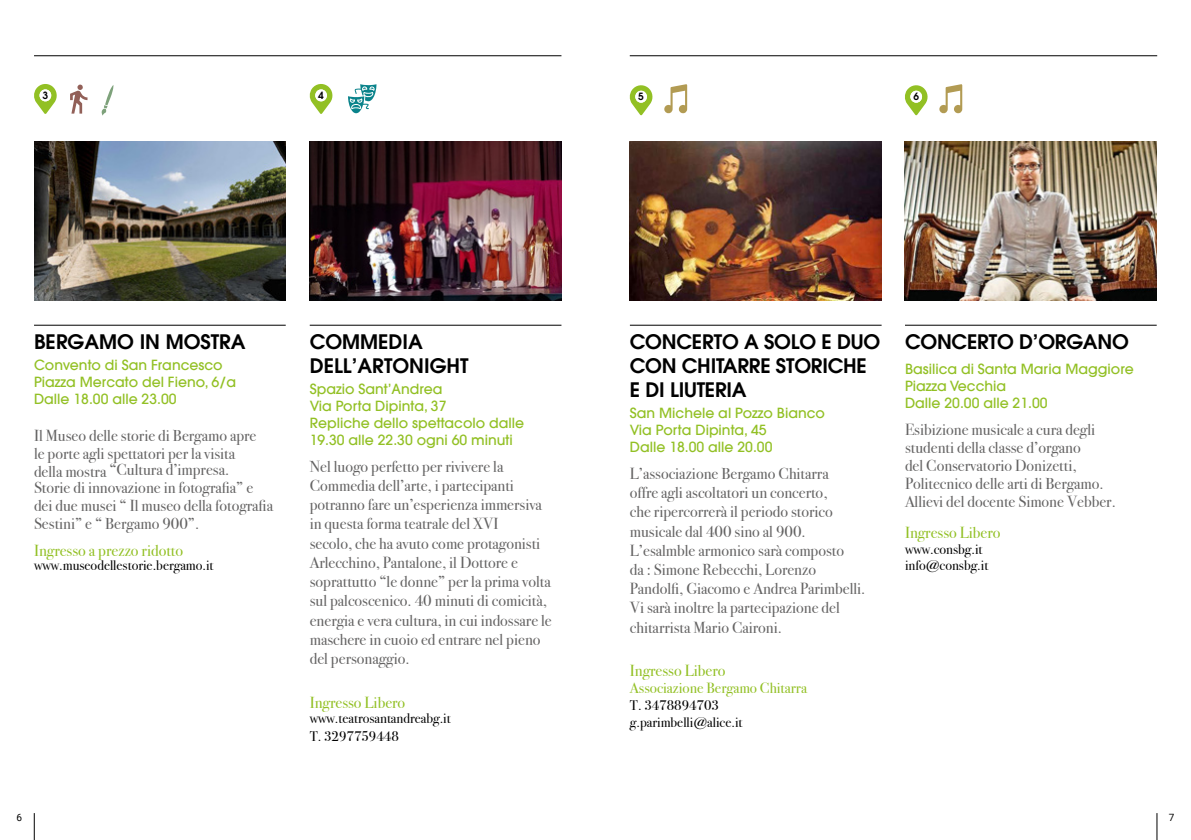
<style>
.page{position:relative;width:1191px;height:840px;background:#fff}
.page>*{position:absolute;margin:0;border:0;box-sizing:border-box;transform-origin:0 0}
.t1{font:600 20px/24px "Avant Garde LT";letter-spacing:-.01em;color:#000}
.t2{font:16px/19.2px "Bodoni Svty Two ITCTT";color:#646363}
.t3{font:16px "Bodoni Svty Two ITCTT";color:#92c024}
.t4{font:15px "Bodoni Svty Two ITCTT";color:#92c024}
.t5{font:500 14px/17px "Avant Garde LT";color:#92c024}
.t6{font:14px/18.8px "Bodoni Svty Two ITCTT";color:#000}
.t7{font:600 10px "Avant Garde LT";color:#000}
.t8{font:10px "Roboto";color:#000}
</style>
<div class="page">
<svg style="left:1156px;top:813px;width:1px;height:26px"></svg>
<svg style="left:34px;top:84px;width:23px;height:30px"></svg>
<div style="left:40px;top:89px;width:11px;height:12px;background:#fff;border-radius:50%"></div>
<svg style="left:309px;top:84px;width:24px;height:30px"></svg>
<div style="left:315px;top:89px;width:12px;height:12px;background:#fff;border-radius:50%"></div>
<svg style="left:348px;top:84px;width:28px;height:30px"></svg>
<img style="left:310px;top:142px;width:251px;height:158px">
<img style="left:34px;top:142px;width:252px;height:158px">
<hr style="left:310px;top:325px;width:251px;height:1px;background:#000">
<hr style="left:34px;top:325px;width:252px;height:1px;background:#000">
<svg style="left:70px;top:85px;width:17px;height:28px"></svg>
<svg style="left:102px;top:85px;width:11px;height:30px"></svg>
<hr style="left:630px;top:55px;width:527px;height:1px;background:#000">
<hr style="left:34px;top:55px;width:527px;height:1px;background:#000">
<img style="left:630px;top:142px;width:251px;height:158px">
<hr style="left:630px;top:325px;width:251px;height:1px;background:#000">
<hr style="left:905px;top:325px;width:251px;height:1px;background:#000">
<svg style="left:664px;top:84px;width:23px;height:30px"></svg>
<svg style="left:939px;top:84px;width:23px;height:30px"></svg>
<svg style="left:629px;top:85px;width:24px;height:30px"></svg>
<div style="left:635px;top:91px;width:12px;height:12px;background:#fff;border-radius:50%"></div>
<svg style="left:905px;top:85px;width:23px;height:30px"></svg>
<div style="left:910px;top:91px;width:12px;height:12px;background:#fff;border-radius:50%"></div>
<img style="left:905px;top:142px;width:251px;height:158px">
<svg style="left:34px;top:813px;width:1px;height:26px"></svg>
<p class="t7" style="left:43px;top:88px;width:7px">3</p>
<p class="t7" style="left:318px;top:88px;width:7px">4</p>
<p class="t7" style="left:638px;top:90px;width:7px">5</p>
<p class="t7" style="left:913px;top:90px;width:7px">6</p>
<p class="t1" style="left:34px;top:329px;width:213px">BERGAMO IN MOSTRA</p>
<p class="t5" style="left:34px;top:356px;width:190px">Convento di San Francesco</p>
<p class="t5" style="left:34px;top:373px;width:203px">Piazza Mercato del Fieno, 6/a</p>
<p class="t5" style="left:34px;top:390px;width:144px">Dalle 18.00 alle 23.00</p>
<p class="t2" style="left:34px;top:425px;width:224px;line-height:18px">Il Museo delle storie di Bergamo apre le porte agli spettatori per la visita</p>
<p class="t2" style="left:34px;top:459px;width:240px;line-height:18px">della mostra “Cultura d’impresa.<br>Storie di innovazione in fotografia” e dei due musei “ Il museo della fotografia Sestini” e “ Bergamo 900”.</p>
<p class="t3" style="left:34px;top:537px;width:151px">Ingresso a prezzo ridotto</p>
<p class="t6" style="left:34px;top:554px;width:181px">www.museodellestorie.bergamo.it</p>
<p class="t8" style="left:16px;top:810px;width:7px">6</p>
<p class="t1" style="left:310px;top:329px;width:160px">COMMEDIA<br>DELL’ARTONIGHT</p>
<p class="t5" style="left:310px;top:380px;width:134px">Spazio Sant’Andrea</p>
<p class="t5" style="left:310px;top:397px;width:138px">Via Porta Dipinta, 37</p>
<p class="t5" style="left:310px;top:414px;width:216px">Repliche dello spettacolo dalle</p>
<p class="t5" style="left:310px;top:431px;width:204px">19.30 alle 22.30 ogni 60 minuti</p>
<p class="t2" style="left:310px;top:455px;width:244px">Nel luogo perfetto per rivivere la Commedia dell’arte, i partecipanti potranno fare un’esperienza immersiva in questa forma teatrale del XVI<br>secolo, che ha avuto come protagonisti Arlecchino, Pantalone, il Dottore e soprattutto “le donne” per la prima volta sul palcoscenico. 40 minuti di comicità, energia e vera cultura, in cui indossare le maschere in cuoio ed entrare nel pieno del personaggio.</p>
<p class="t3" style="left:310px;top:688px;width:97px">Ingresso Libero</p>
<p class="t6" style="left:310px;top:706px;width:142px">www.teatrosantandreabg.it<br>T. 3297759448</p>
<p class="t1" style="left:630px;top:329px;width:252px">CONCERTO A SOLO E DUO<br>CON CHITARRE STORICHE<br>E DI LIUTERIA</p>
<p class="t5" style="left:630px;top:404px;width:197px">San Michele al Pozzo Bianco<br>Via Porta Dipinta, 45</p>
<p class="t5" style="left:630px;top:438px;width:144px">Dalle 18.00 alle 20.00</p>
<p class="t2" style="left:630px;top:462px;width:237px">L’associazione Bergamo Chitarra<br>offre agli ascoltatori un concerto,<br>che ripercorrerà il periodo storico musicale dal 400 sino al 900.<br>L’esalmble armonico sarà composto<br>da : Simone Rebecchi, Lorenzo Pandolfi, Giacomo e Andrea Parimbelli.<br>Vi sarà inoltre la partecipazione del chitarrista Mario Caironi.</p>
<p class="t3" style="left:630px;top:657px;width:97px">Ingresso Libero</p>
<p class="t4" style="left:630px;top:675px;width:179px">Associazione Bergamo Chitarra</p>
<p class="t6" style="left:630px;top:695px;width:114px;line-height:16.8px">T. 3478894703 g.parimbelli@alice.it</p>
<p class="t1" style="left:905px;top:329px;width:225px">CONCERTO D’ORGANO</p>
<p class="t5" style="left:905px;top:360px;width:230px">Basilica di Santa Maria Maggiore</p>
<p class="t5" style="left:905px;top:377px;width:103px">Piazza Vecchia</p>
<p class="t5" style="left:905px;top:394px;width:144px">Dalle 20.00 alle 21.00</p>
<p class="t2" style="left:905px;top:419px;width:212px;line-height:18px">Esibizione musicale a cura degli studenti della classe d’organo<br>del Conservatorio Donizetti, Politecnico delle arti di Bergamo.<br>Allievi del docente Simone Vebber.</p>
<p class="t3" style="left:905px;top:519px;width:97px">Ingresso Libero</p>
<p class="t6" style="left:905px;top:539px;width:85px;line-height:16px">www.consbg.it info@consbg.it</p>
<p class="t8" style="left:1168px;top:810px;width:7px">7</p>
</div>
